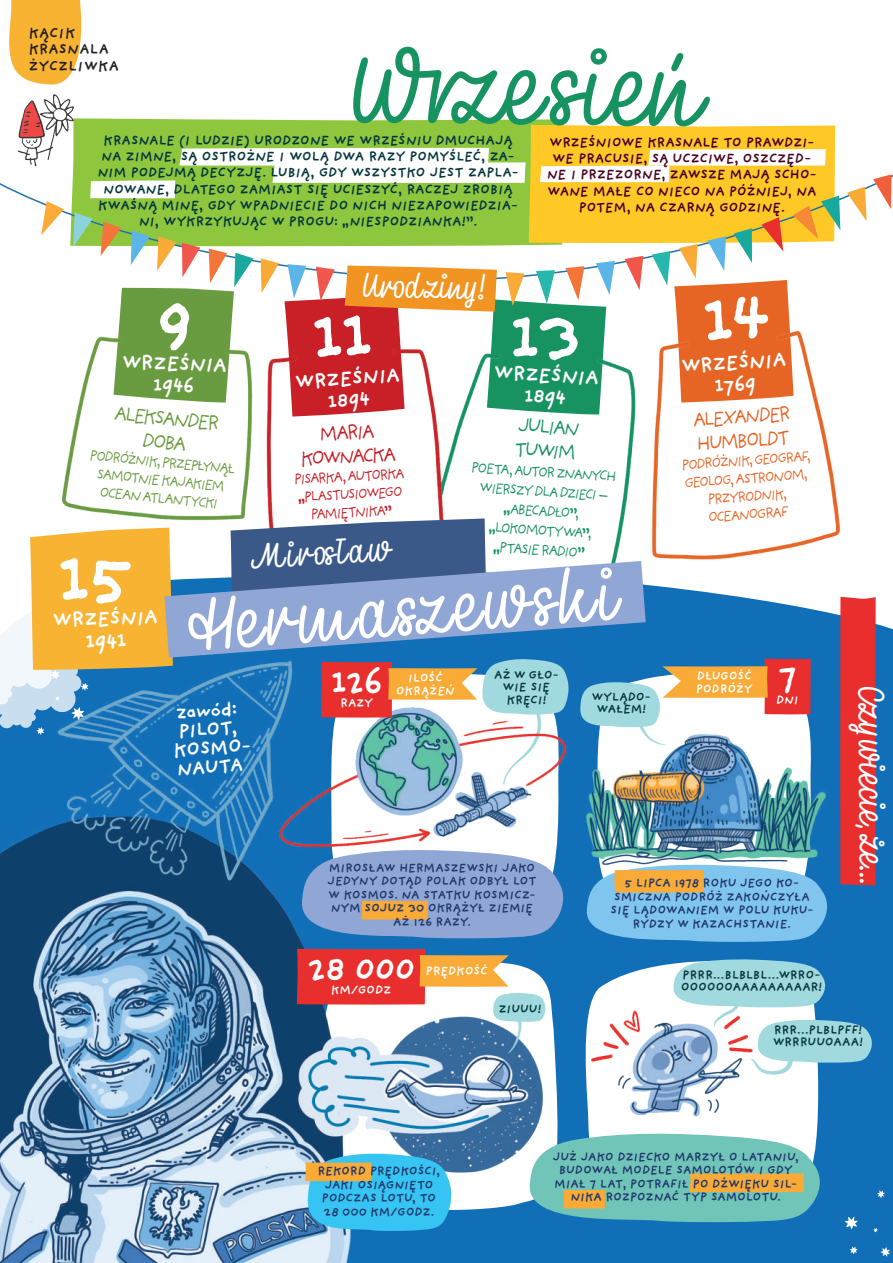
<style>
.page{position:relative;width:893px;height:1263px;background:#fff}
.page>*{position:absolute;margin:0;border:0;box-sizing:border-box;transform-origin:0 0}
.t1{font:111.3px "Havana";color:#179362}
.t2{font:76.35px "Havana";color:#fff}
.t3{font:38.25px "Havana";color:#fff}
.t4{font:36.75px "Havana";color:#fff}
.t5{font:700 36px "Providence Pro";letter-spacing:-.05em;color:#fff}
.t6{font:700 36px "Providence Sans Pro";color:#fff}
.t7{font:35.4px "Havana";color:#fff}
.t8{font:700 22.05px "Providence Pro";color:#fff}
.t9{font:700 21px "Providence Sans Pro";color:#fff}
.t10{font:21px/24px "Providence Sans Pro";color:#e76524}
.t11{font:700 21px "Providence Pro";color:#fff}
.t12{font:21px/24px "Providence Sans Pro";color:#699c40;text-align:center}
.t13{font:21px/24px "Providence Sans Pro";color:#c82026;text-align:center}
.t14{font:21px/24px "Providence Sans Pro";color:#179362}
.t15{font:700 19.95px/18.9px "Providence Sans Pro";color:#fff;text-align:center}
.t16{font:15px/19.5px "Providence Sans Pro";color:#179362;text-align:center}
.t17{font:15px/18px "Providence Sans Pro";color:#e76524;text-align:center}
.t18{font:15px/18px "Providence Sans Pro";color:#699c40;text-align:center}
.t19{font:15px/18px "Providence Sans Pro";color:#c82026;text-align:center}
.t20{font:700 15px/16.5px "Providence Sans Pro";color:#231f20}
.t21{font:700 13.95px/16.4px "Providence Sans Pro";letter-spacing:-.035em;color:#05373d;text-align:center}
.t22{font:700 13.95px/16.4px "Providence Sans Pro";letter-spacing:-.03em;color:#4a0022;text-align:center}
.t23{font:700 12.45px/13.5px "Providence Sans Pro";letter-spacing:-.025em;color:#21386d;text-align:center}
.t24{font:700 12.45px/12.5px "Providence Sans Pro";letter-spacing:-.02em;color:#05373d}
.t25{font:700 12.45px/13.5px "Providence Sans Pro";letter-spacing:-.025em;color:#fff;text-align:center}
.t26{font:700 12.45px/12.5px "Providence Sans Pro";letter-spacing:-.04em;color:#05373d;text-align:center}
.s1{font-weight:700}
</style>
<div class="page">
<img style="left:0;top:0;width:893px;height:1263px">
<svg style="left:670px;top:958px;width:159px;height:52px"></svg>
<svg style="left:755px;top:1019px;width:120px;height:46px"></svg>
<svg style="left:321px;top:658px;width:250px;height:61px"></svg>
<svg style="left:297px;top:949px;width:250px;height:75px"></svg>
<svg style="left:578px;top:659px;width:233px;height:71px"></svg>
<svg style="left:580px;top:863px;width:253px;height:83px"></svg>
<svg style="left:295px;top:848px;width:275px;height:95px"></svg>
<svg style="left:304px;top:1152px;width:151px;height:84px"></svg>
<svg style="left:522px;top:1132px;width:306px;height:95px"></svg>
<svg style="left:231px;top:518px;width:256px;height:43px"></svg>
<svg style="left:173px;top:561px;width:473px;height:97px;fill:#90a7d5"></svg>
<svg style="left:73px;top:125px;width:767px;height:291px"></svg>
<svg style="left:0;top:528px;width:173px;height:207px"></svg>
<p class="t20" style="left:28px;top:24px;width:92px">KĄCIK<br>KRASNALA<br>ŻYCZLIWKA</p>
<h1 class="t1" style="left:355px;top:29px;width:358px;rotate:1deg">Wrz esień</h1>
<p class="t21" style="left:97px;top:132px;width:423px">KRASNALE (I LUDZIE) URODZONE WE WRZEŚNIU DMUCHAJĄ NA ZIMNE, SĄ OSTROŻNE I WOLĄ DWA RAZY POMYŚLEĆ, ZA-NIM PODEJMĄ DECYZJĘ. LUBIĄ, GDY WSZYSTKO JEST ZAPLA-NOWANE, DLATEGO ZAMIAST SIĘ UCIESZYĆ, RACZEJ ZROBIĄ KWAŚNĄ MINĘ, GDY WPADNIECIE DO NICH NIEZAPOWIEDZIA-NI, WYKRZYKUJĄC W PROGU: „NIESPODZIANKA!”.</p>
<h3 class="t7" style="left:364px;top:268px;width:125px;rotate:1deg">Urodziny!</h3>
<p class="t22" style="left:547px;top:134px;width:272px">WRZEŚNIOWE KRASNALE TO PRAWDZI-<br>WE PRACUSIE, SĄ UCZCIWE, OSZCZĘD-<br>NE I PRZEZORNE, ZAWSZE MAJĄ SCHO-<br>WANE MAŁE CO NIECO NA PÓŹNIEJ, NA<br>POTEM, NA CZARNĄ GODZINĘ.</p>
<h3 class="t9" style="left:122px;top:349px;width:107px;rotate:2deg">WRZEŚNIA</h3>
<h3 class="t11" style="left:153px;top:371px;width:43px;rotate:2deg">1946</h3>
<h3 class="t9" style="left:294px;top:369px;width:107px;rotate:-4deg">WRZEŚNIA</h3>
<h3 class="t9" style="left:494px;top:360px;width:107px;rotate:3deg">WRZEŚNIA</h3>
<h3 class="t11" style="left:524px;top:382px;width:44px;rotate:3deg">1894</h3>
<h3 class="t11" style="left:327px;top:388px;width:44px;rotate:-4deg">1894</h3>
<h3 class="t12" style="left:114px;top:401px;width:109px;rotate:5deg">ALEKSANDER<br>DOBA</h3>
<p class="t18" style="left:90px;top:445px;width:149px;rotate:6deg">PODRÓŻNIK,PRZEPŁYNĄŁ<br>SAMOTNIE KAJAKIEM<br>OCEAN ATLANTYCKI</p>
<h3 class="t14" style="left:516px;top:412px;width:66px;rotate:4deg">JULIAN<br>TUWIM</h3>
<p class="t16" style="left:471px;top:457px;width:148px;rotate:4deg">POETA,AUTOR ZNANYCH<br>WIERSZY DLA DZIECI– <span class="s1">„</span>ABECADŁO<span class="s1">”</span>, <span class="s1">„</span>LOKOMOTYWA<span class="s1">”</span>, <span class="s1">„</span>PTASIE RADIO<span class="s1">”</span></p>
<h3 class="t13" style="left:298px;top:423px;width:99px;rotate:-3deg">MARIA<br>KOWNACKA</h3>
<p class="t19" style="left:293px;top:470px;width:113px;rotate:-3deg">PISARKA,AUTORKA <span class="s1">„</span>PLASTUSIOWEGO<br>PAMIĘTNIKA<span class="s1">”</span></p>
<h3 class="t4" style="left:250px;top:538px;width:144px;rotate:-3deg">Mirosław</h3>
<h2 class="t2" style="left:186px;top:587px;width:436px;rotate:-4deg">Hermasz ewski</h2>
<h3 class="t9" style="left:52px;top:608px;width:107px;rotate:-2deg">WRZEŚNIA</h3>
<h3 class="t8" style="left:84px;top:628px;width:44px;rotate:-2deg">1941</h3>
<h3 class="t15" style="left:170px;top:703px;width:80px;rotate:-4deg">zawód:<br>PILOT,<br>KOSMO-<br>NAUTA</h3>
<h3 class="t5" style="left:330px;top:660px;width:54px">126</h3>
<p class="t25" style="left:340px;top:696px;width:35px">RAZY</p>
<p class="t25" style="left:396px;top:671px;width:61px">ILOŚĆ<br>OKRĄŻEŃ</p>
<p class="t26" style="left:494px;top:668px;width:67px">AŻ W GŁO-<br>WIE SIĘ<br>KRĘCI!</p>
<p class="t24" style="left:591px;top:690px;width:61px;text-align:center">WYLĄDO-<br>WAŁEM!</p>
<h3 class="t9" style="left:680px;top:354px;width:107px;rotate:-4deg">WRZEŚNIA</h3>
<h3 class="t11" style="left:713px;top:372px;width:44px;rotate:-4deg">1769</h3>
<h3 class="t10" style="left:691px;top:408px;width:101px;rotate:-4deg">ALEXANDER<br>HUMBOLDT</h3>
<p class="t17" style="left:680px;top:456px;width:132px;rotate:-4deg">PODRÓŻNIK,GEOGRAF,<br>GEOLOG,ASTRONOM,<br>PRZYRODNIK,<br>OCEANOGRAF</p>
<p class="t25" style="left:696px;top:669px;width:59px;text-align:left">DŁUGOŚĆ<br>PODRÓŻY</p>
<h3 class="t6" style="left:777px;top:657px;width:22px">7</h3>
<p class="t25" style="left:776px;top:692px;width:25px">DNI</p>
<p class="t23" style="left:327px;top:861px;width:211px">MIROSŁAW HERMASZEWSKI JAKO<br>JEDYNY DOTĄD POLAK ODBYŁ LOT<br>W KOSMOS. NA STATKU KOSMICZ-<br>NYM SOJUZ 30 OKRĄŻYŁ ZIEMIĘ<br>AŻ 126 RAZY.</p>
<p class="t23" style="left:610px;top:876px;width:205px">5 LIPCA 1978 ROKU JEGO KO-<br>SMICZNA PODRÓŻ ZAKOŃCZYŁA<br>SIĘ LĄDOWANIEM W POLU KUKU-<br>RYDZY W KAZACHSTANIE.</p>
<h3 class="t3" style="left:891px;top:687px;width:200px;rotate:90deg">Czy wiecie, że...</h3>
<h3 class="t5" style="left:306px;top:947px;width:111px">28 000</h3>
<p class="t25" style="left:331px;top:983px;width:62px">KM/GODZ</p>
<p class="t25" style="left:425px;top:964px;width:64px">PRĘDKOŚĆ</p>
<p class="t24" style="left:498px;top:1002px;width:44px">ZIUUU!</p>
<p class="t24" style="left:681px;top:968px;width:143px">PRRR...BLBLBL...WRRO-<br>OOOOOOAAAAAAAAAR!</p>
<p class="t24" style="left:773px;top:1023px;width:92px">RRR...PLBLPFF!<br>WRRRUUOAAA!</p>
<p class="t23" style="left:317px;top:1164px;width:124px">REKORD PRĘDKOŚCI,<br>JAKI OSIĄGNIĘTO<br>PODCZAS LOTU, TO<br>28 000 KM/GODZ.</p>
<p class="t23" style="left:552px;top:1149px;width:248px">JUŻ JAKO DZIECKO MARZYŁ O LATANIU,<br>BUDOWAŁ MODELE SAMOLOTÓW I GDY<br>MIAŁ 7 LAT, POTRAFIŁ PO DŹWIĘKU SIL-<br>NIKA ROZPOZNAĆ TYP SAMOLOTU.</p>
</div>
